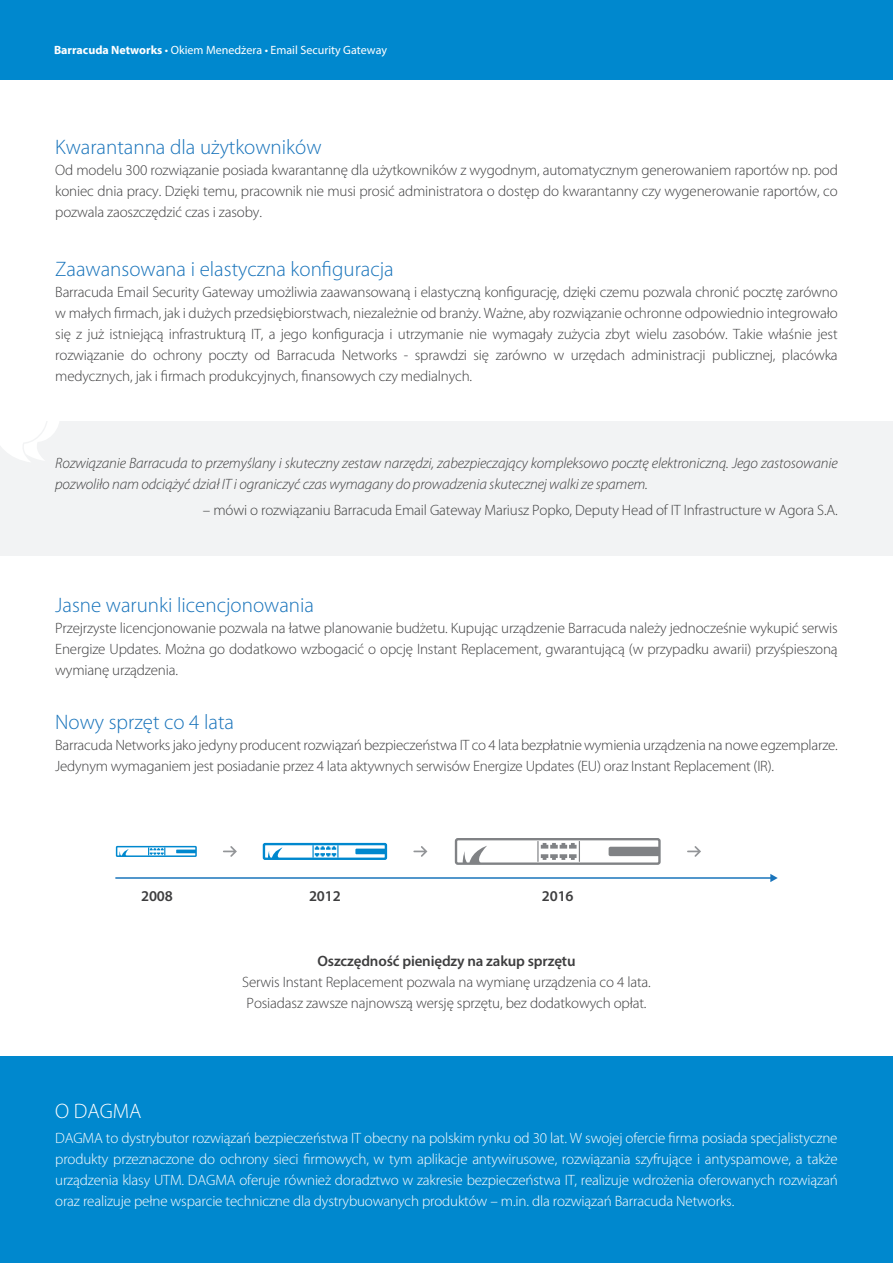
<style>
.page{position:relative;width:893px;height:1263px;background:#fff}
.page>*{position:absolute;margin:0;border:0;box-sizing:border-box;transform-origin:0 0}
.t1{font:300 21px "Myriad Pro";color:#1974bb}
.t2{font:300 21px "Myriad Pro";color:#fff}
.t3{font:300 15px/21px "Myriad Pro";letter-spacing:-.01em;color:#3e3e3f;text-align:justify}
.t4{font:300 15px/21px "Myriad Pro";letter-spacing:-.01em;color:#fff;text-align:justify}
.t5{font:italic 300 15px/21px "Myriad Pro";letter-spacing:-.01em;color:#3e3e3f}
.t6{font:600 15px "Myriad Pro";letter-spacing:-.01em;color:#3e3e3f}
.t7{font:12px "Myriad Pro";color:#fff}
.s1{font-weight:700}
</style>
<div class="page">
<div style="left:0;top:421px;width:893px;height:134px;background:#f2f3f4"></div>
<svg style="left:0;top:421px;width:59px;height:41px"></svg>
<div style="left:0;top:0;width:893px;height:80px;background:#0088ce"></div>
<div style="left:116px;top:846px;width:81px;height:11px;border:2px solid #0088ce"></div>
<svg style="left:119px;top:849px;width:10px;height:7px"></svg>
<svg style="left:148px;top:847px;width:17px;height:8px"></svg>
<svg style="left:176px;top:849px;width:20px;height:4px"></svg>
<div style="left:263px;top:843px;width:124px;height:17px;border:2px solid #0088ce"></div>
<svg style="left:268px;top:847px;width:15px;height:11px"></svg>
<svg style="left:312px;top:845px;width:26px;height:13px"></svg>
<svg style="left:355px;top:849px;width:31px;height:5px"></svg>
<div style="left:455px;top:838px;width:206px;height:27px;border:2px solid #808285;border-radius:2px"></div>
<svg style="left:463px;top:846px;width:24px;height:17px"></svg>
<hr style="left:537px;top:841px;width:2px;height:21px;background:#808285">
<svg style="left:541px;top:841px;width:39px;height:21px"></svg>
<svg style="left:609px;top:847px;width:50px;height:9px"></svg>
<hr style="left:115px;top:877px;width:656px;height:2px;background:#1974bb">
<svg style="left:770px;top:874px;width:8px;height:8px"></svg>
<svg style="left:223px;top:846px;width:14px;height:11px"></svg>
<svg style="left:413px;top:846px;width:14px;height:11px"></svg>
<svg style="left:687px;top:846px;width:14px;height:11px"></svg>
<div style="left:0;top:1056px;width:893px;height:207px;background:#0088ce"></div>
<p class="t7" style="left:54px;top:43px;width:335px"><span class="s1">Barracuda Networks</span> • Okiem Menedżera • Email Security Gateway</p>
<h1 class="t1" style="left:55px;top:136px;width:268px">Kwarantanna dla użytkowników</h1>
<p class="t3" style="left:55px;top:160px;width:784px">Od modelu 300 rozwiązanie posiada kwarantannę dla użytkowników z wygodnym, automatycznym generowaniem raportów np. pod koniec dnia pracy. Dzięki temu, pracownik nie musi prosić administratora o dostęp do kwarantanny czy wygenerowanie raportów, co pozwala zaoszczędzić czas i zasoby.</p>
<h1 class="t1" style="left:55px;top:258px;width:340px">Zaawansowana i elastyczna konfiguracja</h1>
<p class="t3" style="left:55px;top:282px;width:784px">Barracuda Email Security Gateway umożliwia zaawansowaną i elastyczną konfigurację, dzięki czemu pozwala chronić pocztę zarówno w małych firmach, jak i dużych przedsiębiorstwach, niezależnie od branży. Ważne, aby rozwiązanie ochronne odpowiednio integrowało się z już istniejącą infrastrukturą IT, a jego konfiguracja i utrzymanie nie wymagały zużycia zbyt wielu zasobów. Takie właśnie jest rozwiązanie do ochrony poczty od Barracuda Networks - sprawdzi się zarówno w urzędach administracji publicznej, placówka medycznych, jak i firmach produkcyjnych, finansowych czy medialnych.</p>
<p class="t5" style="left:55px;top:453px;width:784px">Rozwiązanie Barracuda to przemyślany i skuteczny zestaw narzędzi, zabezpieczający kompleksowo pocztę elektroniczną. Jego zastosowanie pozwoliło nam odciążyć dział IT i ograniczyć czas wymagany do prowadzenia skutecznej walki ze spamem.</p>
<p class="t3" style="left:203px;top:500px;width:636px">– mówi o rozwiązaniu Barracuda Email Gateway Mariusz Popko, Deputy Head of IT Infrastructure w Agora S.A.</p>
<h1 class="t1" style="left:55px;top:593px;width:260px">Jasne warunki licencjonowania</h1>
<p class="t3" style="left:55px;top:617px;width:784px">Przejrzyste licencjonowanie pozwala na łatwe planowanie budżetu. Kupując urządzenie Barracuda należy jednocześnie wykupić serwis Energize Updates. Można go dodatkowo wzbogacić o opcję Instant Replacement, gwarantującą (w przypadku awarii) przyśpieszoną wymianę urządzenia.</p>
<h1 class="t1" style="left:55px;top:711px;width:180px">Nowy sprzęt co 4 lata</h1>
<p class="t3" style="left:55px;top:735px;width:784px">Barracuda Networks jako jedyny producent rozwiązań bezpieczeństwa IT co 4 lata bezpłatnie wymienia urządzenia na nowe egzemplarze.<br>Jedynym wymaganiem jest posiadanie przez 4 lata aktywnych serwisów Energize Updates (EU) oraz Instant Replacement (IR).</p>
<p class="t6" style="left:141px;top:886px;width:33px">2008</p>
<p class="t6" style="left:309px;top:886px;width:33px">2012</p>
<p class="t6" style="left:542px;top:886px;width:33px">2016</p>
<p class="t6" style="left:318px;top:951px;width:260px">Oszczędność pieniędzy na zakup sprzętu</p>
<p class="t3" style="left:242px;top:972px;width:410px">Serwis Instant Replacement pozwala na wymianę urządzenia co 4 lata.<br>Posiadasz zawsze najnowszą wersję sprzętu, bez dodatkowych opłat.</p>
<h1 class="t2" style="left:55px;top:1099px;width:88px">O DAGMA</h1>
<p class="t4" style="left:55px;top:1128px;width:784px">DAGMA to dystrybutor rozwiązań bezpieczeństwa IT obecny na polskim rynku od 30 lat. W swojej ofercie firma posiada specjalistyczne produkty przeznaczone do ochrony sieci firmowych, w tym aplikacje antywirusowe, rozwiązania szyfrujące i antyspamowe, a także urządzenia klasy UTM. DAGMA oferuje również doradztwo w zakresie bezpieczeństwa IT, realizuje wdrożenia oferowanych rozwiązań oraz realizuje pełne wsparcie techniczne dla dystrybuowanych produktów – m.in. dla rozwiązań Barracuda Networks.</p>
</div>
